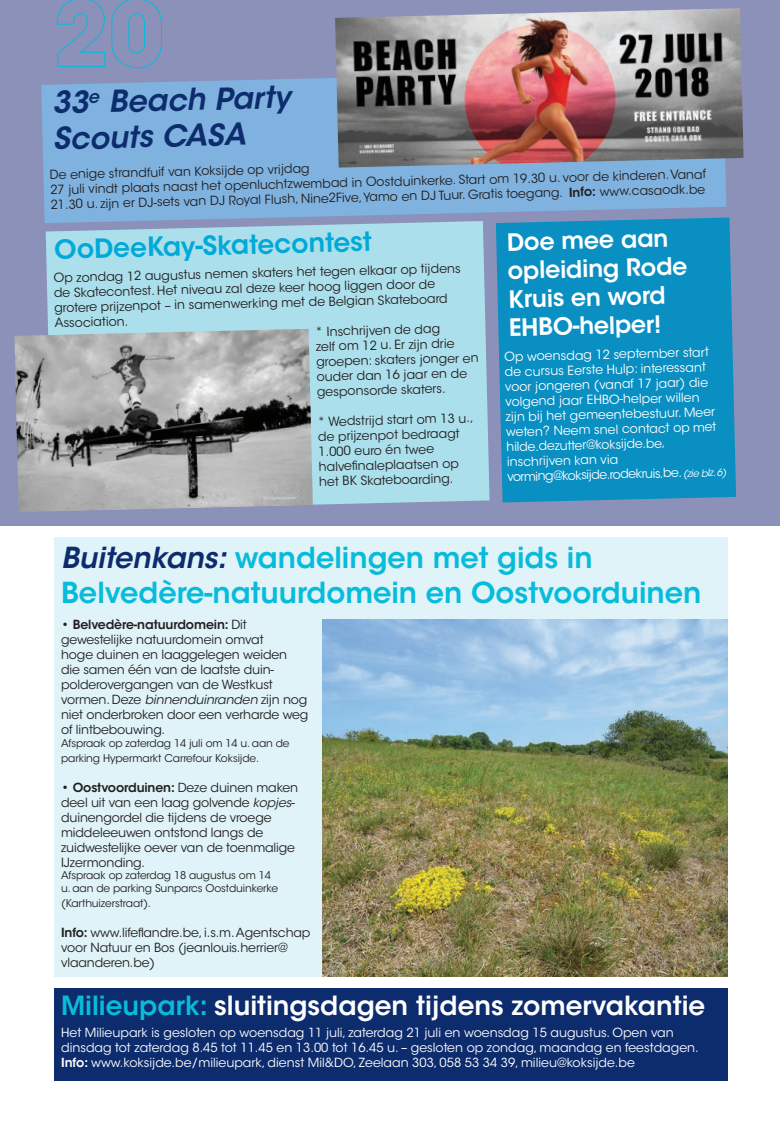
<style>
.page{position:relative;width:780px;height:1134px;background:#fff}
.page>*{position:absolute;margin:0;border:0;box-sizing:border-box;transform-origin:0 0}
.Titels_licht_blauw_i{font:italic 600 30px/36.2px "ITC Avant Garde Std";color:#0d2c6e}
.Titels_licht_blauw_i-2{font:600 28.75px/34.5px "ITC Avant Garde Std";color:#07bbda}
.Titels_licht_blauw_i-3{font:600 26.25px "ITC Avant Garde Std";color:#fff}
.Titels_licht_blauw_i-4{font:600 26.25px "ITC Avant Garde Std";color:#00a9d8}
.Titels_licht_blauw_i-5{font:600 23.75px/28.5px "ITC Avant Garde Std";color:#fff}
.Body_insprong_2_mm{font:12.5px/15px "ITC Avant Garde Std";letter-spacing:-.01em;color:#231f20}
.Body_insprong_2_mm-2{font:12.5px/15.1px "ITC Avant Garde Std";color:#fff}
.Body{font:12.5px/15px "ITC Avant Garde Std";color:#fff}
.Body_insprong_2_mm-3{font:10.62px/15px "ITC Avant Garde Std";letter-spacing:-.01em;color:#231f20}
.s1{font-weight:600}
.s2{font-style:italic;font-size:10px}
.s3{font-style:italic;color:#0d2c6e}
.s4{font-style:italic}
.s5{color:#07bbda}
</style>
<div class="page">
<div style="left:54px;top:537px;width:673px;height:440px;background:#dff3f8"></div>
<div style="left:0;top:0;width:780px;height:526px;background:#8b91b8"></div>
<div style="left:496px;top:217px;width:240px;height:285px;background:#098fc2"></div>
<svg style="left:41px;top:78px;width:685px;height:145px;fill:#7fb2df"></svg>
<div style="left:46px;top:221px;width:443px;height:284px;background:#abdfeb"></div>
<img style="left:335px;top:8px;width:408px;height:160px">
<img style="left:322px;top:620px;width:405px;height:357px">
<img style="left:14px;top:329px;width:299px;height:183px">
<div style="left:54px;top:989px;width:673px;height:92px;background:#0d2c6e"></div>
<svg style="left:56px;top:0;width:49px;height:67px"></svg>
<svg style="left:111px;top:0;width:51px;height:68px"></svg>
<p class="Titels_licht_blauw_i" style="left:52px;top:84px;width:240px;rotate:-1deg">33<sup>e</sup> Beach Party<br>Scouts CASA</p>
<p class="Body_insprong_2_mm" style="left:50px;top:167px;width:657px;line-height:13.6px;rotate:-1deg">De enige strandfuif van Koksijde op vrijdag<br>27 juli vindt plaats naast het openluchtzwembad in Oostduinkerke. Start om 19.30 u. voor de kinderen. Vanaf</p>
<p class="Body_insprong_2_mm" style="left:50px;top:195px;width:656px;rotate:-1deg">21.30 u. zijn er DJ-sets van DJ Royal Flush, Nine2Five, Yamo en DJ Tuur. Gratis toegang. <span class="s1">Info:</span> www.casaodk.be</p>
<p class="Titels_licht_blauw_i-4" style="left:54px;top:231px;width:319px;rotate:-1deg">OoDeeKay-Skatecontest</p>
<p class="Body_insprong_2_mm" style="left:53px;top:269px;width:408px;line-height:15.4px;rotate:-1deg">Op zondag 12 augustus nemen skaters het tegen elkaar op tijdens de Skatecontest. Het niveau zal deze keer hoog liggen door de grotere prijzenpot – in samenwerking met de Belgian Skateboard Association.</p>
<p class="Body_insprong_2_mm" style="left:315px;top:324px;width:164px;rotate:-1deg">* Inschrijven de dag<br>zelf om 12 u. Er zijn drie groepen: skaters jonger en ouder dan 16 jaar en de gesponsorde skaters.</p>
<p class="Body_insprong_2_mm" style="left:317px;top:414px;width:157px;rotate:-1deg">* Wedstrijd start om 13 u., de prijzenpot bedraagt<br>1.000 euro én twee<br>halvefi naleplaatsen op het BK Skateboarding.</p>
<p class="Titels_licht_blauw_i-5" style="left:506px;top:227px;width:182px;rotate:-1deg">Doe mee aan opleiding Rode<br>Kruis en word<br>EHBO-helper!</p>
<p class="Body_insprong_2_mm-2" style="left:504px;top:349px;width:212px;rotate:-1deg">Op woensdag 12 september start de cursus Eerste Hulp: interessant voor jongeren (vanaf 17 jaar) die volgend jaar EHBO-helper willen zijn bij het gemeentebestuur. Meer weten? Neem snel contact op met hilde.dezutter@koksijde.be, inschrijven kan via</p>
<p class="Body_insprong_2_mm-2" style="left:507px;top:469px;width:221px;rotate:-1deg">vorming@koksijde.rodekruis.be. <span class="s2">(zie blz. 6)</span></p>
<p class="Titels_licht_blauw_i-2" style="left:61px;top:540px;width:641px"><span class="s3">Buitenkans:</span> wandelingen met gids in<br>Belvedère-natuurdomein en Oostvoorduinen</p>
<p class="Body_insprong_2_mm" style="left:61px;top:617px;width:249px"><span class="s1">• Belvedère-natuurdomein:</span> Dit gewestelijke natuurdomein omvat<br>hoge duinen en laaggelegen weiden die samen één van de laatste duin&shy;polderovergangen van de Westkust vormen. Deze <span class="s4">binnenduinranden</span> zijn nog niet onderbroken door een verharde weg of lintbebouwing.</p>
<p class="Body_insprong_2_mm-3" style="left:61px;top:735px;width:230px">Afspraak op zaterdag 14 juli om 14 u. aan de parking Hypermarkt Carrefour Koksijde.</p>
<p class="Body_insprong_2_mm" style="left:61px;top:780px;width:238px"><span class="s1">• Oostvoorduinen:</span> Deze duinen maken deel uit van een laag golvende <span class="s4">kopjes&shy;</span>duinengordel die tijdens de vroege middeleeuwen ontstond langs de zuidwestelijke oever van de toenmalige<br>IJzermonding.</p>
<p class="Body_insprong_2_mm-3" style="left:61px;top:869px;width:218px;line-height:12.8px">Afspraak op zaterdag 18 augustus om 14 u. aan de parking Sunparcs Oostduinkerke</p>
<p class="Body_insprong_2_mm-3" style="left:61px;top:896px;width:91px">(Karthuizerstraat).</p>
<p class="Body_insprong_2_mm" style="left:61px;top:925px;width:251px"><span class="s1">Info:</span> www.lifeflandre.be, i.s.m. Agentschap voor Natuur en Bos (jeanlouis.herrier@ vlaanderen.be)</p>
<p class="Titels_licht_blauw_i-3" style="left:61px;top:988px;width:645px"><span class="s5">Milieupark:</span> sluitingsdagen tijdens zomervakantie</p>
<p class="Body" style="left:61px;top:1025px;width:639px">Het Milieupark is gesloten op woensdag 11 juli, zaterdag 21 juli en woensdag 15 augustus. Open van dinsdag tot zaterdag 8.45 tot 11.45 en 13.00 tot 16.45 u. – gesloten op zondag, maandag en feestdagen.</p>
<p class="Body" style="left:61px;top:1055px;width:575px"><span class="s1">Info:</span> www.koksijde.be/milieupark, dienst Mil&amp;DO, Zeelaan 303, 058 53 34 39, milieu@koksijde.be</p>
</div>
